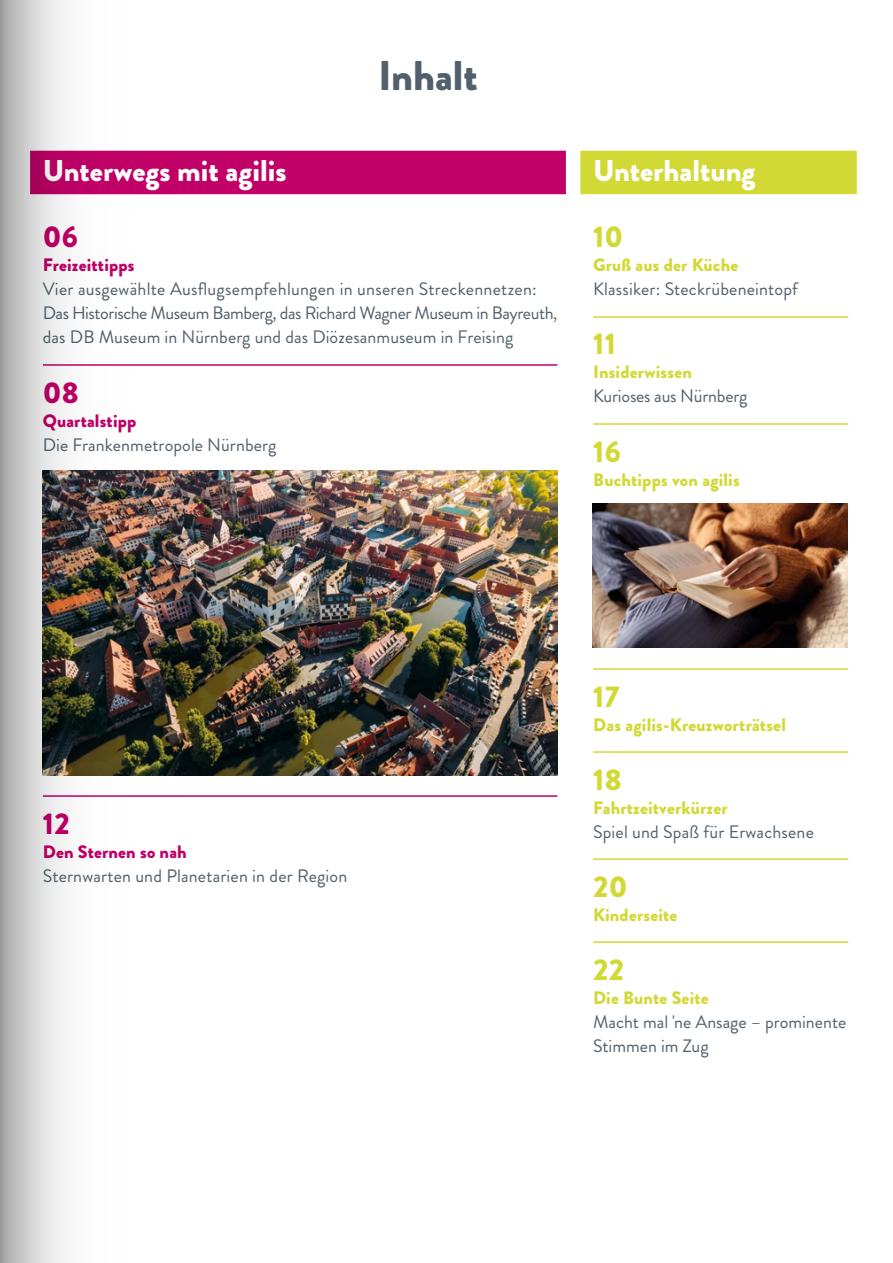
<style>
.page{position:relative;width:893px;height:1263px;background:#fff}
.page>*{position:absolute;margin:0;border:0;box-sizing:border-box;transform-origin:0 0}
.t1{font:900 41.4px "Brandon Grotesque";color:#52606b}
.t2{font:900 30px "Brandon Grotesque";color:#fff}
.t3{font:900 30px "Brandon Grotesque";letter-spacing:.01em;color:#d2d935}
.t4{font:900 30px "Brandon Grotesque";color:#c10068}
.t5{font:18px/24px "Brandon Grotesque";letter-spacing:.005em;color:#52606b}
.t6{font:900 18px "Brandon Grotesque";letter-spacing:.01em;color:#d2d935}
.t7{font:900 18px "Brandon Grotesque";letter-spacing:.01em;color:#c10068}
</style>
<div class="page">
<div style="left:30px;top:151px;width:536px;height:43px;background:#c10068"></div>
<hr style="left:43px;top:364px;width:514px;height:2px;background:#c10068">
<hr style="left:43px;top:795px;width:514px;height:2px;background:#c10068">
<div style="left:580px;top:151px;width:277px;height:43px;background:#d2d935"></div>
<hr style="left:593px;top:316px;width:255px;height:2px;background:#d2d935">
<hr style="left:593px;top:423px;width:255px;height:2px;background:#d2d935">
<hr style="left:593px;top:668px;width:255px;height:2px;background:#d2d935">
<hr style="left:593px;top:751px;width:255px;height:2px;background:#d2d935">
<hr style="left:593px;top:858px;width:255px;height:2px;background:#d2d935">
<hr style="left:593px;top:941px;width:255px;height:2px;background:#d2d935">
<img style="left:181px;top:470px;width:376px;height:305px">
<img style="left:592px;top:504px;width:255px;height:143px">
<svg style="left:0;top:0;width:181px;height:1263px"></svg>
<h1 class="t1" style="left:378px;top:46px;width:101px">Inhalt</h1>
<h2 class="t2" style="left:43px;top:150px;width:245px">Unterwegs mit agilis</h2>
<h2 class="t4" style="left:43px;top:216px;width:37px">06</h2>
<p class="t7" style="left:43px;top:252px;width:93px">Freizeittipps</p>
<p class="t5" style="left:43px;top:278px;width:516px">Vier ausgewählte Ausflugsempfehlungen in unseren Streckennetzen:<br>Das Historische Museum Bamberg, das Richard Wagner Museum in Bayreuth, das DB Museum in Nürnberg und das Diözesanmuseum in Freising</p>
<h2 class="t4" style="left:43px;top:371px;width:38px">08</h2>
<p class="t7" style="left:43px;top:408px;width:95px">Quartalstipp</p>
<p class="t5" style="left:43px;top:433px;width:235px">Die Frankenmetropole Nürnberg</p>
<h2 class="t2" style="left:593px;top:150px;width:164px">Unterhaltung</h2>
<h2 class="t3" style="left:593px;top:216px;width:32px">10</h2>
<p class="t6" style="left:593px;top:252px;width:147px">Gruß aus der Küche</p>
<p class="t5" style="left:593px;top:278px;width:206px">Klassiker: Steckrübeneintopf</p>
<h2 class="t3" style="left:593px;top:323px;width:24px">11</h2>
<p class="t6" style="left:593px;top:359px;width:100px">Insiderwissen</p>
<p class="t5" style="left:593px;top:385px;width:156px">Kurioses aus Nürnberg</p>
<h2 class="t3" style="left:593px;top:430px;width:29px">16</h2>
<p class="t6" style="left:593px;top:466px;width:148px">Buchtipps von agilis</p>
<h2 class="t4" style="left:43px;top:802px;width:28px">12</h2>
<p class="t7" style="left:43px;top:839px;width:145px">Den Sternen so nah</p>
<p class="t5" style="left:43px;top:864px;width:306px">Sternwarten und Planetarien in der Region</p>
<h2 class="t3" style="left:593px;top:675px;width:28px">17</h2>
<p class="t6" style="left:593px;top:712px;width:194px">Das agilis-Kreuzworträtsel</p>
<h2 class="t3" style="left:593px;top:758px;width:30px">18</h2>
<p class="t6" style="left:593px;top:795px;width:136px">Fahrtzeitverkürzer</p>
<p class="t5" style="left:593px;top:820px;width:222px">Spiel und Spaß für Erwachsene</p>
<h2 class="t3" style="left:593px;top:865px;width:36px">20</h2>
<p class="t6" style="left:593px;top:902px;width:86px">Kinderseite</p>
<h2 class="t3" style="left:593px;top:948px;width:33px">22</h2>
<p class="t6" style="left:593px;top:985px;width:117px">Die Bunte Seite</p>
<p class="t5" style="left:593px;top:1010px;width:255px">Macht mal 'ne Ansage – prominente<br>Stimmen im Zug</p>
</div>
